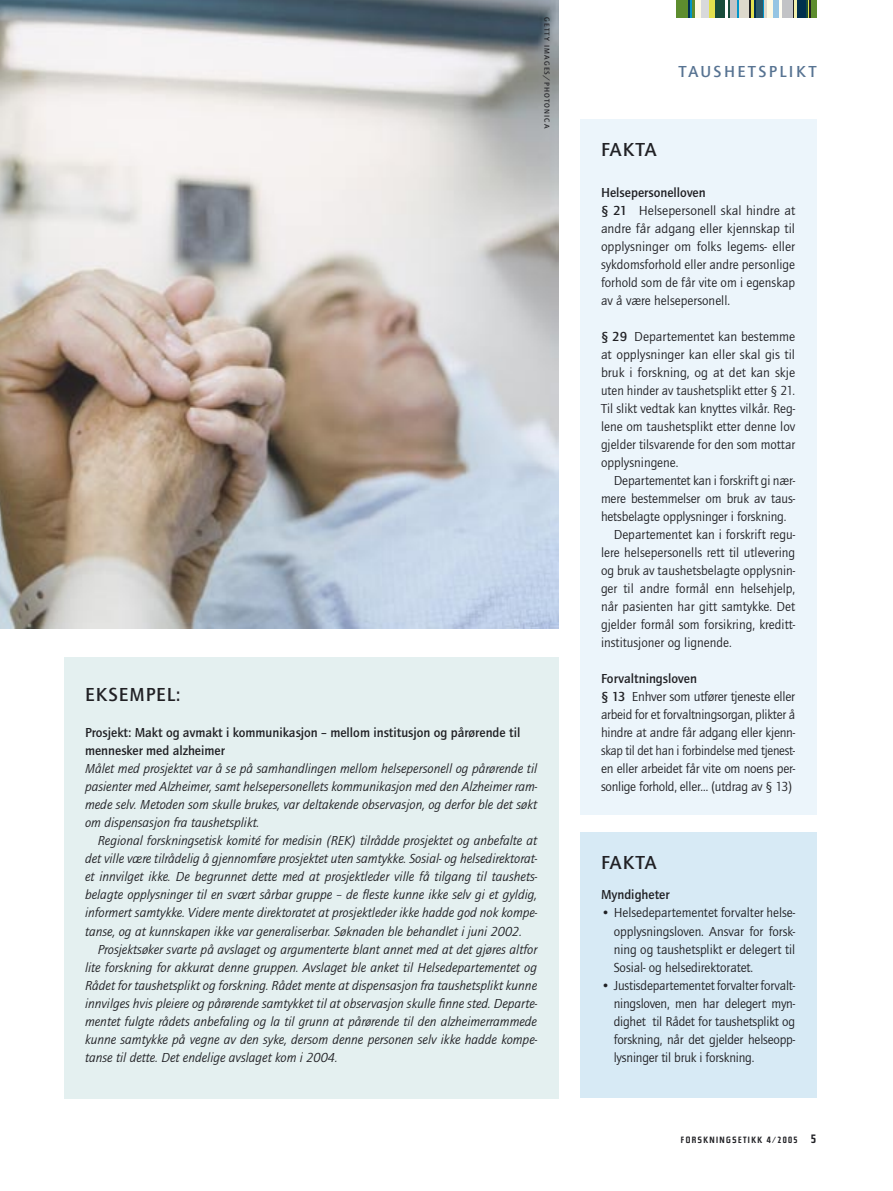
<style>
.page{position:relative;width:893px;height:1191px;background:#fff}
.page>*{position:absolute;margin:0;border:0;box-sizing:border-box;transform-origin:0 0}
.FAKTA{font:700 19.5px "Quay Itc T";letter-spacing:.05em;color:#212125}
.Kolumnetittel_høyre{font:700 16.5px "Quay Itc T";letter-spacing:.15em;color:#577392}
._00_brød_innrykk{font:italic 13.5px/18px "Quay Itc T";color:#212125;text-align:justify}
._00_brød{font:13.5px/18px "Quay Itc T";letter-spacing:-.005em;color:#212125;text-align:justify}
._00_brød_innrykk-2{font:13.5px/18px "Quay Itc T";color:#212125;text-align:justify}
._00_brød-2{font:italic 13.5px/18px "Quay Itc T";color:#212125;text-align:justify}
.FAKTA-2{font:700 13.5px/18px "Quay Itc T";color:#212125}
._00_brød-3{font:700 13.5px "Quay Itc T";color:#212125}
.t1{font:700 9px "Steile Futura BQ";letter-spacing:.16em;color:#212125}
.t2{font:700 7.5px "Quay Itc T";letter-spacing:.15em;color:#212125}
.s1{font-weight:700}
.s2{font-size:12px}
</style>
<div class="page">
<div style="left:811px;top:0;width:5px;height:17px;background:#5d8d2e"></div>
<svg style="left:806px;top:0;width:5px;height:17px"></svg>
<div style="left:797px;top:0;width:9px;height:17px;background:#00304e"></div>
<hr style="left:794px;top:0;width:3px;height:17px;background:#f0efac">
<svg style="left:792px;top:0;width:2px;height:17px"></svg>
<div style="left:782px;top:0;width:10px;height:17px;background:#c2c3c6"></div>
<hr style="left:779px;top:0;width:3px;height:17px;background:#fefcf1">
<div style="left:773px;top:0;width:6px;height:17px;background:#95c5e3"></div>
<div style="left:767px;top:0;width:6px;height:17px;background:#fdf9e3"></div>
<hr style="left:764px;top:0;width:3px;height:17px;background:#ddd9cc">
<svg style="left:762px;top:0;width:2px;height:17px"></svg>
<div style="left:756px;top:0;width:6px;height:17px;background:#2d5a69"></div>
<hr style="left:753px;top:0;width:3px;height:17px;background:#00304e">
<hr style="left:750px;top:0;width:3px;height:17px;background:#e1e04f">
<svg style="left:749px;top:0;width:1px;height:17px"></svg>
<div style="left:738px;top:0;width:11px;height:17px;background:#ddd9cc"></div>
<svg style="left:737px;top:0;width:1px;height:17px"></svg>
<div style="left:729px;top:0;width:8px;height:17px;background:#c2c3c6"></div>
<svg style="left:728px;top:0;width:1px;height:17px"></svg>
<div style="left:714px;top:0;width:11px;height:17px;background:#184c3b"></div>
<div style="left:708px;top:0;width:6px;height:17px;background:#e1e04f"></div>
<div style="left:701px;top:0;width:7px;height:17px;background:#d8d9db"></div>
<div style="left:695px;top:0;width:6px;height:17px;background:#fdf9e3"></div>
<hr style="left:692px;top:0;width:3px;height:17px;background:#5d8d2e">
<svg style="left:690px;top:0;width:2px;height:17px"></svg>
<hr style="left:687px;top:0;width:3px;height:17px;background:#00304e">
<div style="left:676px;top:0;width:11px;height:17px;background:#5d8d2e"></div>
<div style="left:580px;top:119px;width:236px;height:695px;background:#ecf5fb"></div>
<div style="left:580px;top:832px;width:236px;height:265px;background:#d7eaf5"></div>
<img style="left:0;top:0;width:558px;height:628px">
<div style="left:64px;top:657px;width:494px;height:441px;background:#e4f0f0"></div>
<p class="t2" style="left:551px;top:17px;width:113px;rotate:90deg">GETTY IMAGES/PHOTONICA</p>
<p class="FAKTA" style="left:85px;top:683px;width:97px">EKSEMPEL:</p>
<p class="FAKTA-2" style="left:85px;top:723px;width:437px">Prosjekt: Makt og avmakt i kommunikasjon – mellom institusjon og pårørende til mennesker med alzheimer</p>
<p class="_00_brød-2" style="left:85px;top:760px;width:454px">Målet med prosjektet var å se på samhandlingen mellom helsepersonell og pårørende til pasienter med Alzheimer, samt helsepersonellets kommunikasjon med den Alzheimer ram&shy;mede selv. Metoden som skulle brukes, var deltakende observasjon, og derfor ble det søkt om dispensasjon fra taushetsplikt.</p>
<p class="_00_brød_innrykk" style="left:85px;top:832px;width:454px;text-indent:13px">Regional forskningsetisk komité for medisin (REK) tilrådde prosjektet og anbefalte at det ville være tilrådelig å gjennomføre prosjektet uten samtykke. Sosial- og helsedirektorat&shy;et innvilget ikke. De begrunnet dette med at prosjektleder ville få tilgang til taushets&shy;belagte opplysninger til en svært sårbar gruppe – de fleste kunne ikke selv gi et gyldig, informert samtykke. Videre mente direktoratet at prosjektleder ikke hadde god nok kompe&shy;tanse, og at kunnskapen ikke var generaliserbar. Søknaden ble behandlet i juni 2002.</p>
<p class="_00_brød_innrykk" style="left:85px;top:940px;width:454px;text-indent:13px">Prosjektsøker svarte på avslaget og argumenterte blant annet med at det gjøres altfor lite forskning for akkurat denne gruppen. Avslaget ble anket til Helsedepartementet og Rådet for taushetsplikt og forskning. Rådet mente at dispensasjon fra taushetsplikt kunne innvilges hvis pleiere og pårørende samtykket til at observasjon skulle finne sted. Departe&shy;mentet fulgte rådets anbefaling og la til grunn at pårørende til den alzheimerrammede kunne samtykke på vegne av den syke, dersom denne personen selv ikke hadde kompe&shy;tanse til dette. Det endelige avslaget kom i 2004.</p>
<p class="Kolumnetittel_høyre" style="left:679px;top:61px;width:139px">TAUSHETSPLIKT</p>
<p class="FAKTA" style="left:601px;top:138px;width:57px">FAKTA</p>
<p class="_00_brød-3" style="left:601px;top:185px;width:106px">Helsepersonelloven</p>
<p class="_00_brød" style="left:601px;top:201px;width:196px"><span class="s1">§ 21</span> Helsepersonell skal hindre at andre får adgang eller kjennskap til opplysninger om folks legems- eller sykdomsforhold eller andre personlige forhold som de får vite om i egenskap av å være helsepersonell.</p>
<p class="_00_brød" style="left:601px;top:327px;width:196px"><span class="s1">§ 29</span> Departementet kan bestemme at opplysninger kan eller skal gis til bruk i forskning, og at det kan skje uten hinder av taushetsplikt etter § 21.<br>Til slikt vedtak kan knyttes vilkår. Reg&shy;lene om taushetsplikt etter denne lov gjelder tilsvarende for den som mottar opplysningene.</p>
<p class="_00_brød_innrykk-2" style="left:601px;top:471px;width:196px;text-indent:13px">Departementet kan i forskrift gi nær&shy;mere bestemmelser om bruk av taus&shy;hetsbelagte opplysninger i forskning.</p>
<p class="_00_brød_innrykk-2" style="left:601px;top:525px;width:196px;text-indent:13px">Departementet kan i forskrift regu&shy;lere helsepersonells rett til utlevering og bruk av taushetsbelagte opplysnin&shy;ger til andre formål enn helsehjelp, når pasienten har gitt samtykke. Det gjelder formål som forsikring, kreditt&shy;institusjoner og lignende.</p>
<p class="_00_brød-3" style="left:601px;top:671px;width:97px">Forvaltningsloven</p>
<p class="_00_brød" style="left:601px;top:687px;width:196px"><span class="s1">§ 13</span> Enhver som utfører tjeneste eller arbeid for et forvaltningsorgan, plikter å hindre at andre får adgang eller kjenn&shy;skap til det han i forbindelse med tjenest&shy;en eller arbeidet får vite om noens per&shy;sonlige forhold, eller… (utdrag av § 13)</p>
<p class="FAKTA" style="left:601px;top:850px;width:57px">FAKTA</p>
<p class="_00_brød-3" style="left:601px;top:887px;width:70px">Myndigheter</p>
<p class="_00_brød" style="left:614px;top:903px;width:183px;text-indent:-13px">• Helsedepartementet forvalter helse&shy;opplysningsloven. Ansvar for forsk&shy;ning og taushetsplikt er delegert til Sosial- og helsedirektoratet.</p>
<p class="_00_brød" style="left:614px;top:975px;width:183px;text-indent:-13px">• Justisdepartementet forvalter forvalt&shy;ningsloven, men har delegert myn&shy;dighet til Rådet for taushetsplikt og forskning, når det gjelder helseopp&shy;lysninger til bruk i forskning.</p>
<p class="t1" style="left:681px;top:1134px;width:137px">FORSKNINGSETIKK 4/2005 <span class="s2">5</span></p>
</div>
